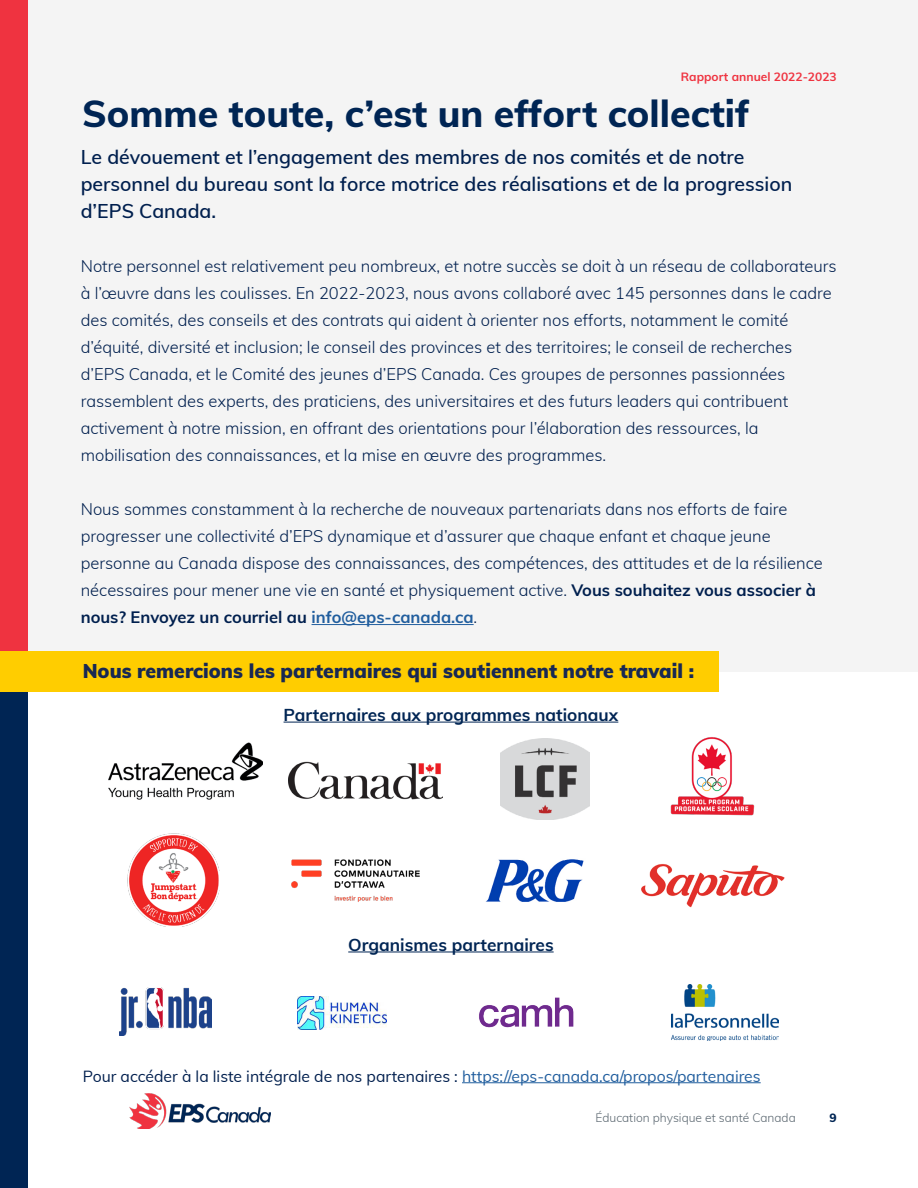
<style>
.page{position:relative;width:918px;height:1188px;background:#fff}
.page>*{position:absolute;margin:0;border:0;box-sizing:border-box;transform-origin:0 0}
.t1{font:800 37.5px "Muli";color:#002554}
.t2{font:600 19.5px/27px "Muli";color:#001f4e}
.t3{font:900 19.5px "Muli";color:#182853}
.t4{font:700 17.25px "Muli";color:#002554}
.t5{font:300 16.5px/27px "Muli";color:#001f4e}
.t6{font:15.75px "Muli";color:#001f4e}
.t7{font:300 12px "Muli";color:#5b6770}
.t8{font:700 12px "Muli";color:#ef3340}
.t9{font:800 12px "Muli";color:#002554}
.s1{font-weight:700}
.s2{font-weight:700;color:#215e9e}
.s3{color:#215e9e}
</style>
<div class="page">
<div style="left:3px;top:0;width:915px;height:672px;background:#f4f4f4"></div>
<div style="left:0;top:0;width:28px;height:661px;background:#ef3340"></div>
<div style="left:0;top:661px;width:28px;height:527px;background:#002554"></div>
<div style="left:0;top:652px;width:718px;height:40px;background:#ffcd00"></div>
<hr style="left:462px;top:1082px;width:299px;height:1px;background:#215e9e">
<img style="left:288px;top:761px;width:154px;height:39px">
<img style="left:127px;top:834px;width:93px;height:93px">
<img style="left:641px;top:864px;width:144px;height:44px">
<img style="left:501px;top:738px;width:89px;height:82px">
<img style="left:108px;top:743px;width:154px;height:57px">
<img style="left:670px;top:737px;width:85px;height:79px">
<img style="left:485px;top:859px;width:99px;height:43px">
<img style="left:291px;top:859px;width:129px;height:43px">
<hr style="left:312px;top:624px;width:162px;height:1px;background:#215e9e">
<img style="left:119px;top:988px;width:93px;height:47px">
<img style="left:298px;top:996px;width:89px;height:34px">
<img style="left:479px;top:997px;width:95px;height:31px">
<img style="left:672px;top:985px;width:107px;height:56px">
<hr style="left:284px;top:722px;width:334px;height:1px;background:#002554">
<hr style="left:348px;top:952px;width:206px;height:1px;background:#002554">
<img style="left:130px;top:1094px;width:141px;height:35px">
<p class="t8" style="left:681px;top:68px;width:157px">Rapport annuel 2022-2023</p>
<h1 class="t1" style="left:82px;top:86px;width:669px">Somme toute, c’est un effort collectif</h1>
<p class="t2" style="left:81px;top:143px;width:713px">Le dévouement et l’engagement des membres de nos comités et de notre personnel du bureau sont la force motrice des réalisations et de la progression d’EPS Canada.</p>
<p class="t5" style="left:81px;top:252px;width:758px">Notre personnel est relativement peu nombreux, et notre succès se doit à un réseau de collaborateurs à l’œuvre dans les coulisses. En 2022-2023, nous avons collaboré avec 145 personnes dans le cadre des comités, des conseils et des contrats qui aident à orienter nos efforts, notamment le comité d’équité, diversité et inclusion; le conseil des provinces et des territoires; le conseil de recherches d’EPS Canada, et le Comité des jeunes d’EPS Canada. Ces groupes de personnes passionnées rassemblent des experts, des praticiens, des universitaires et des futurs leaders qui contribuent activement à notre mission, en offrant des orientations pour l’élaboration des ressources, la mobilisation des connaissances, et la mise en œuvre des programmes.</p>
<p class="t5" style="left:81px;top:495px;width:744px">Nous sommes constamment à la recherche de nouveaux partenariats dans nos efforts de faire progresser une collectivité d’EPS dynamique et d’assurer que chaque enfant et chaque jeune personne au Canada dispose des connaissances, des compétences, des attitudes et de la résilience nécessaires pour mener une vie en santé et physiquement active. <span class="s1">Vous souhaitez vous associer à nous? Envoyez un courriel au</span> <span class="s2">info@eps-canada.ca</span>.</p>
<p class="t3" style="left:83px;top:657px;width:613px">Nous remercions les parternaires qui soutiennent notre travail :</p>
<p class="t4" style="left:284px;top:702px;width:336px">Parternaires aux programmes nationaux</p>
<p class="t4" style="left:348px;top:932px;width:207px">Organismes parternaires</p>
<p class="t6" style="left:83px;top:1064px;width:680px">Pour accéder à la liste intégrale de nos partenaires : <span class="s3">https://eps-canada.ca/propos/partenaires</span></p>
<p class="t7" style="left:595px;top:1109px;width:202px">Éducation physique et santé Canada</p>
<p class="t9" style="left:830px;top:1109px;width:9px">9</p>
</div>
